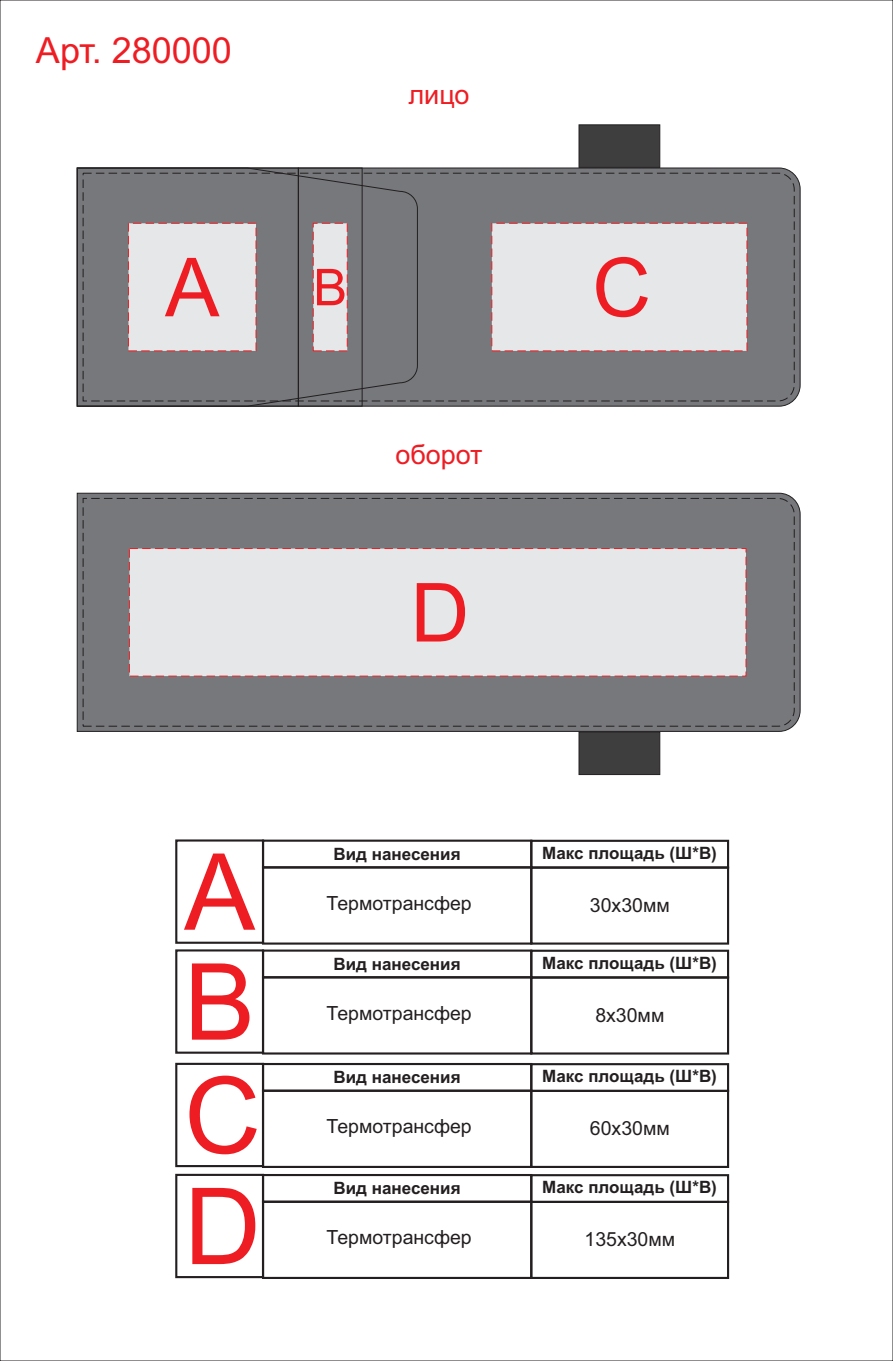
<style>
.page{position:relative;width:893px;height:1361px;background:#fff}
.page>*{position:absolute;margin:0;border:0;box-sizing:border-box;transform-origin:0 0}
.t1{font:106.35px/111.4px "Arial";color:#ee1d23;text-align:justify}
.t2{font:81.6px "Arial";color:#ee1d23}
.t3{font:36px "Arial";color:#ee1d23}
.t4{font:27px "Arial";color:#ee1d23}
.t5{font:19.5px "Arial";color:#231f20}
.t6{font:700 16.95px "Arial";color:#231f20}
.s1{font-size:50.7px}
</style>
<div class="page">
<svg style="left:418px;top:167px;width:383px;height:240px;background:#747577"></svg>
<svg style="left:76px;top:492px;width:725px;height:240px;background:#727375"></svg>
<div style="left:418px;top:172px;width:377px;height:230px;background:#76787b"></div>
<div style="left:82px;top:497px;width:713px;height:230px;background:#76787b"></div>
<div style="left:76px;top:167px;width:342px;height:240px;background:#76787b"></div>
<div style="left:298px;top:168px;width:65px;height:238px;border:1px solid #231f20"></div>
<svg style="left:578px;top:124px;width:83px;height:44px;background:#404041"></svg>
<svg style="left:578px;top:731px;width:83px;height:44px;background:#3f3e3f"></svg>
<div style="left:491px;top:222px;width:257px;height:130px;background:#e6e7e9"></div>
<div style="left:129px;top:548px;width:618px;height:129px;background:#e6e7e9"></div>
<div style="left:128px;top:222px;width:129px;height:130px;background:#e6e7e9"></div>
<svg style="left:312px;top:222px;width:36px;height:130px;background:#e0d8da"></svg>
<div style="left:262px;top:839px;width:270px;height:29px;border:2px solid #231f20"></div>
<div style="left:262px;top:949px;width:270px;height:29px;border:2px solid #231f20"></div>
<div style="left:262px;top:1063px;width:270px;height:29px;border:2px solid #231f20"></div>
<div style="left:262px;top:1174px;width:270px;height:29px;border:2px solid #231f20"></div>
<div style="left:262px;top:866px;width:270px;height:78px;border:2px solid #231f20"></div>
<div style="left:262px;top:976px;width:270px;height:78px;border:2px solid #231f20"></div>
<div style="left:262px;top:1089px;width:270px;height:79px;border:2px solid #231f20"></div>
<div style="left:262px;top:1200px;width:270px;height:79px;border:2px solid #231f20"></div>
<div style="left:530px;top:840px;width:199px;height:28px;border:2px solid #231f20"></div>
<div style="left:530px;top:949px;width:199px;height:29px;border:2px solid #231f20"></div>
<div style="left:530px;top:1063px;width:199px;height:29px;border:2px solid #231f20"></div>
<div style="left:530px;top:1174px;width:199px;height:29px;border:2px solid #231f20"></div>
<div style="left:530px;top:866px;width:199px;height:78px;border:2px solid #231f20"></div>
<div style="left:530px;top:976px;width:199px;height:78px;border:2px solid #231f20"></div>
<div style="left:530px;top:1090px;width:199px;height:78px;border:2px solid #231f20"></div>
<div style="left:530px;top:1201px;width:199px;height:78px;border:2px solid #231f20"></div>
<div style="left:175px;top:839px;width:89px;height:105px;border:2px solid #231f20"></div>
<div style="left:175px;top:949px;width:89px;height:104px;border:2px solid #231f20"></div>
<div style="left:175px;top:1063px;width:89px;height:104px;border:2px solid #231f20"></div>
<div style="left:175px;top:1174px;width:89px;height:104px;border:2px solid #231f20"></div>
<h3 class="t3" style="left:36px;top:36px;width:197px">Арт. 280000</h3>
<h3 class="t4" style="left:408px;top:84px;width:63px">лицо</h3>
<h2 class="t2" style="left:165px;top:257px;width:184px">А <span class="s1">B</span></h2>
<h2 class="t2" style="left:592px;top:257px;width:60px">C</h2>
<h3 class="t4" style="left:395px;top:444px;width:89px">оборот</h3>
<h2 class="t2" style="left:410px;top:582px;width:60px">D</h2>
<h1 class="t1" style="left:184px;top:846px;width:78px">А B C D</h1>
<p class="t6" style="left:334px;top:847px;width:129px">Вид нанесения</p>
<p class="t5" style="left:327px;top:896px;width:147px">Термотрансфер</p>
<p class="t6" style="left:334px;top:957px;width:129px">Вид нанесения</p>
<p class="t5" style="left:327px;top:1005px;width:147px">Термотрансфер</p>
<p class="t6" style="left:334px;top:1070px;width:129px">Вид нанесения</p>
<p class="t5" style="left:327px;top:1119px;width:147px">Термотрансфер</p>
<p class="t6" style="left:334px;top:1181px;width:129px">Вид нанесения</p>
<p class="t5" style="left:327px;top:1230px;width:147px">Термотрансфер</p>
<p class="t6" style="left:542px;top:846px;width:176px">Макс площадь (Ш*В)</p>
<p class="t5" style="left:590px;top:897px;width:81px">30х30мм</p>
<p class="t6" style="left:542px;top:956px;width:176px">Макс площадь (Ш*В)</p>
<p class="t5" style="left:595px;top:1007px;width:71px">8х30мм</p>
<p class="t6" style="left:542px;top:1069px;width:176px">Макс площадь (Ш*В)</p>
<p class="t5" style="left:590px;top:1120px;width:81px">60х30мм</p>
<p class="t6" style="left:542px;top:1180px;width:176px">Макс площадь (Ш*В)</p>
<p class="t5" style="left:584px;top:1231px;width:92px">135х30мм</p>
</div>
